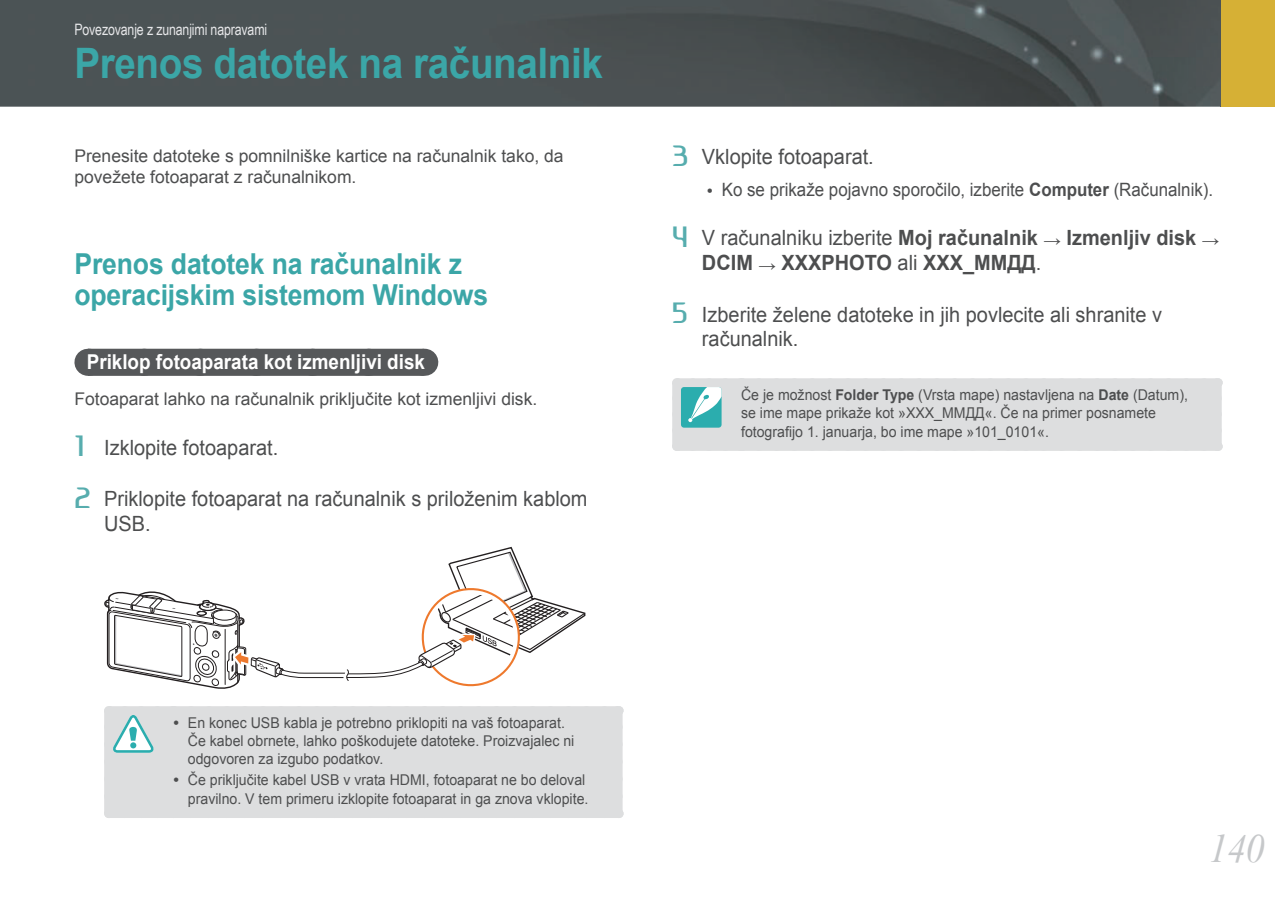
<style>
.page{position:relative;width:1275px;height:903px;background:#fff}
.page>*{position:absolute;margin:0;border:0;box-sizing:border-box;transform-origin:0 0}
.t1{font:700 42px "Arial";letter-spacing:-.01em;color:#3ba6a7;scale:.92 1}
.t2{font:italic 40.25px "Times New Roman";color:#c6c8ca;scale:.95 1}
.t3{font:700 28.88px/31.5px "Arial";letter-spacing:-.005em;color:#3ba6a7;scale:.92 1}
.t4{font:21px/24.5px "Arial";color:#4d4e4f;scale:.95 1}
.t5{font:700 21px/24.5px "Arial";color:#4d4e4f;scale:.95 1}
.t6{font:700 20.47px "Arial";color:#fff;scale:.92 1}
.t7{font:18.38px "Arial";color:#4d4e4f;scale:.92 1}
.t8{font:17.5px/21px "Arial";color:#4d4e4f}
.t9{font:15.75px "Arial Narrow";letter-spacing:-.01em;color:#e6e7e9;scale:.96 1}
.t10{font:14.88px/18.4px "Arial";color:#4d4e4f;scale:.95 1}
.s1{font-family:"Ageonebold";font-size:26.25px;color:#57adae}
.s2{font-size:17.5px}
.s3{font-weight:700}
.s4{font-family:"Ageonebold";font-weight:400;font-size:26.25px;color:#57adae}
.s5{font-weight:400}
.s6{font-weight:400;font-size:17.5px}
</style>
<div class="page">
<div style="left:1220px;top:0;width:55px;height:107px;background:#d6b035"></div>
<img style="left:0;top:0;width:1221px;height:107px">
<div style="left:88px;top:349px;width:336px;height:27px;background:#56585a"></div>
<svg style="left:147px;top:375px;width:249px;height:1px"></svg>
<svg style="left:424px;top:349px;width:1px;height:27px"></svg>
<svg style="left:104px;top:547px;width:482px;height:142px"></svg>
<div style="left:113px;top:715px;width:501px;height:94px;background:#dddedf"></div>
<div style="left:109px;top:706px;width:64px;height:9px;background:#dddedf"></div>
<div style="left:104px;top:710px;width:9px;height:104px;background:#dddedf"></div>
<div style="left:173px;top:706px;width:445px;height:9px;background:#dddedf"></div>
<div style="left:614px;top:710px;width:9px;height:104px;background:#dddedf"></div>
<div style="left:109px;top:809px;width:64px;height:9px;background:#dddedf"></div>
<div style="left:173px;top:809px;width:445px;height:9px;background:#dddedf"></div>
<div style="left:191px;top:706px;width:432px;height:90px;background:#dddedf"></div>
<svg style="left:104px;top:706px;width:61px;height:90px"></svg>
<div style="left:672px;top:378px;width:550px;height:73px;background:#dddedf"></div>
<p class="t9" style="left:74px;top:20px;width:202px">Povezovanje z zunanjimi napravami</p>
<h1 class="t1" style="left:74px;top:40px;width:576px">Prenos datotek na računalnik</h1>
<p class="t8" style="left:74px;top:145px;width:491px">Prenesite datoteke s pomnilniške kartice na računalnik tako, da povežete fotoaparat z računalnikom.</p>
<h3 class="t3" style="left:74px;top:248px;width:451px">Prenos datotek na računalnik z operacijskim sistemom Windows</h3>
<h3 class="t6" style="left:87px;top:351px;width:369px">Priklop fotoaparata kot izmenljivi disk</h3>
<p class="t8" style="left:74px;top:389px;width:464px">Fotoaparat lahko na računalnik priključite kot izmenljivi disk.</p>
<h3 class="t4" style="left:74px;top:435px;width:216px"><span class="s1">1</span> Izklopite fotoaparat.</h3>
<h3 class="t4" style="left:104px;top:487px;width:510px;text-indent:-30px"><span class="s1">2</span> Priklopite fotoaparat na računalnik s priloženim kablom<br>USB.</h3>
<h3 class="t4" style="left:672px;top:145px;width:214px"><span class="s1">3</span> Vklopite fotoaparat.</h3>
<p class="t7" style="left:707px;top:179px;width:552px"><span class="s2">•</span> Ko se prikaže pojavno sporočilo, izberite <span class="s3">Computer</span> (Računalnik).</p>
<h3 class="t5" style="left:702px;top:226px;width:546px;text-indent:-30px"><span class="s4">4</span> <span class="s5">V računalniku izberite</span> Moj računalnik <span class="s6">→</span> Izmenljiv disk <span class="s6">→<br></span>DCIM <span class="s6">→</span> XXXPHOTO <span class="s5">ali</span> XXX_ММДД<span class="s5">.</span></h3>
<h3 class="t4" style="left:702px;top:302px;width:486px;text-indent:-30px"><span class="s1">5</span> Izberite želene datoteke in jih povlecite ali shranite v računalnik.</h3>
<p class="t10" style="left:741px;top:385px;width:472px">Če je možnost <span class="s3">Folder Type</span> (Vrsta mape) nastavljena na <span class="s3">Date</span> (Datum), se ime mape prikaže kot »XXX_ММДД«. Če na primer posnamete fotografijo 1. januarja, bo ime mape »101_0101«.</p>
<p class="t10" style="left:188px;top:713px;width:408px;text-indent:-15px"><span class="s2">•</span> En konec USB kabla je potrebno priklopiti na vaš fotoaparat.<br>Če kabel obrnete, lahko poškodujete datoteke. Proizvajalec ni odgovoren za izgubo podatkov.</p>
<p class="t10" style="left:173px;top:771px;width:439px;text-align:right"><span class="s2">•</span> Če priključite kabel USB v vrata HDMI, fotoaparat ne bo deloval pravilno. V tem primeru izklopite fotoaparat in ga znova vklopite.</p>
<h2 class="t2" style="left:1209px;top:826px;width:60px">140</h2>
</div>
